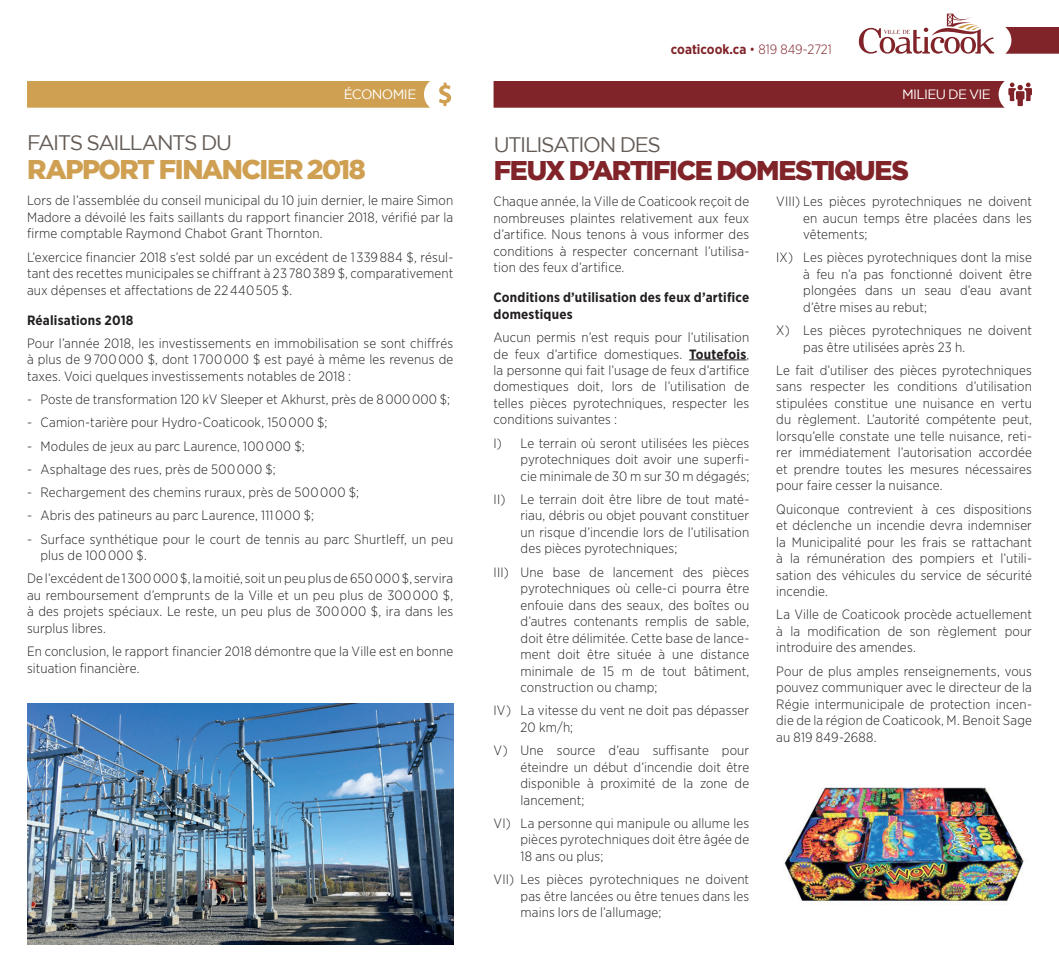
<style>
.page{position:relative;width:1059px;height:972px;background:#fff}
.page>*{position:absolute;margin:0;border:0;box-sizing:border-box;transform-origin:0 0}
.t1{font:900 27px "Gotham";letter-spacing:-.055em;color:#802429}
.t2{font:900 27px "Gotham";letter-spacing:-.06em;color:#cfa052}
.t3{font:21px "Gotham";letter-spacing:-.07em;color:#655c56}
.t4{font:300 13.5px/16.5px "Gotham Narrow";letter-spacing:.01em;color:#231f20;text-align:justify}
.t5{font:700 13.5px/16.5px "Gotham Narrow";letter-spacing:.015em;color:#231f20}
.t6{font:700 13.5px "Gotham Narrow";color:#802429}
.t7{font:13.5px "Gotham";letter-spacing:-.045em;color:#fff}
.s1{font-weight:300}
.s2{font-weight:700}
</style>
<div class="page">
<svg style="left:858px;top:14px;width:136px;height:40px"></svg>
<svg style="left:1005px;top:27px;width:53px;height:27px"></svg>
<div style="left:27px;top:81px;width:403px;height:27px;background:#cfa052"></div>
<svg style="left:439px;top:83px;width:13px;height:23px"></svg>
<svg style="left:493px;top:81px;width:538px;height:27px;background:#862e33"></svg>
<img style="left:27px;top:703px;width:426px;height:242px">
<hr style="left:689px;top:360px;width:57px;height:1px;background:#231f20">
<img style="left:784px;top:787px;width:240px;height:114px">
<p class="t7" style="left:344px;top:87px;width:74px">ÉCONOMIE</p>
<h2 class="t3" style="left:27px;top:131px;width:206px">FAITS SAILLANTS DU</h2>
<h1 class="t2" style="left:27px;top:154px;width:340px">RAPPORT FINANCIER 2018</h1>
<p class="t4" style="left:27px;top:192px;width:428px">Lors de l’assemblée du conseil municipal du 10 juin dernier, le maire Simon Madore a dévoilé les faits saillants du rapport financier 2018, vérifié par la firme comptable Raymond Chabot Grant Thornton.</p>
<p class="t4" style="left:27px;top:248px;width:428px">L’exercice financier 2018 s’est soldé par un excédent de 1 339 884 $, résul&shy;tant des recettes municipales se chiffrant à 23 780 389 $, comparativement aux dépenses et affectations de 22 440 505 $.</p>
<p class="t5" style="left:27px;top:312px;width:108px">Réalisations 2018</p>
<p class="t4" style="left:27px;top:335px;width:428px">Pour l’année 2018, les investissements en immobilisation se sont chiffrés à plus de 9 700 000 $, dont 1 700 000 $ est payé à même les revenus de taxes. Voici quelques investissements notables de 2018 :</p>
<p class="t4" style="left:27px;top:391px;width:424px">- Poste de transformation 120 kV Sleeper et Akhurst, près de 8 000 000 $;</p>
<p class="t4" style="left:27px;top:414px;width:302px">- Camion-tarière pour Hydro-Coaticook, 150 000 $;</p>
<p class="t4" style="left:27px;top:437px;width:279px">- Modules de jeux au parc Laurence, 100 000 $;</p>
<p class="t4" style="left:27px;top:461px;width:250px">- Asphaltage des rues, près de 500 000 $;</p>
<p class="t4" style="left:27px;top:484px;width:333px">- Rechargement des chemins ruraux, près de 500 000 $;</p>
<p class="t4" style="left:27px;top:507px;width:288px">- Abris des patineurs au parc Laurence, 111 000 $;</p>
<p class="t4" style="left:40px;top:530px;width:414px;text-indent:-14px">- Surface synthétique pour le court de tennis au parc Shurtleff, un peu plus de 100 000 $.</p>
<p class="t4" style="left:27px;top:570px;width:428px">De l’excédent de 1 300 000 $, la moitié, soit un peu plus de 650 000 $, servira au remboursement d’emprunts de la Ville et un peu plus de 300 000 $, à des projets spéciaux. Le reste, un peu plus de 300 000 $, ira dans les surplus libres.</p>
<p class="t4" style="left:27px;top:643px;width:428px">En conclusion, le rapport financier 2018 démontre que la Ville est en bonne situation financière.</p>
<p class="t6" style="left:671px;top:40px;width:162px">coaticook.ca <span class="s1">• 819 849-2721</span></p>
<p class="t7" style="left:902px;top:87px;width:90px">MILIEU DE VIE</p>
<h2 class="t3" style="left:493px;top:133px;width:169px">UTILISATION DES</h2>
<h1 class="t1" style="left:493px;top:155px;width:416px">FEUX D’ARTIFICE DOMESTIQUES</h1>
<p class="t4" style="left:493px;top:193px;width:257px">Chaque année, la Ville de Coaticook reçoit de nombreuses plaintes relativement aux feux d’artifice. Nous tenons à vous informer des conditions à respecter concernant l’utilisa&shy;tion des feux d’artifice.</p>
<p class="t5" style="left:493px;top:289px;width:257px">Conditions d’utilisation des feux d’artifice domestiques</p>
<p class="t4" style="left:493px;top:329px;width:257px">Aucun permis n’est requis pour l’utilisation de feux d’artifice domestiques. <span class="s2">Toutefois</span>, la personne qui fait l’usage de feux d’artifice domestiques doit, lors de l’utilisation de telles pièces pyrotechniques, respecter les conditions suivantes :</p>
<p class="t4" style="left:520px;top:434px;width:230px;text-indent:-27px">I) Le terrain où seront utilisées les pièces pyrotechniques doit avoir une superfi&shy;cie minimale de 30 m sur 30 m dégagés;</p>
<p class="t4" style="left:520px;top:491px;width:230px;text-indent:-27px">II) Le terrain doit être libre de tout maté&shy;riau, débris ou objet pouvant constituer un risque d’incendie lors de l’utilisation des pièces pyrotechniques;</p>
<p class="t4" style="left:520px;top:563px;width:230px;text-indent:-27px">III) Une base de lancement des pièces pyrotechniques où celle-ci pourra être enfouie dans des seaux, des boîtes ou d’autres contenants remplis de sable, doit être délimitée. Cette base de lance&shy;ment doit être située à une distance minimale de 15 m de tout bâtiment, construction ou champ;</p>
<p class="t4" style="left:520px;top:702px;width:230px;text-indent:-27px">IV) La vitesse du vent ne doit pas dépasser<br>20 km/h;</p>
<p class="t4" style="left:520px;top:742px;width:230px;text-indent:-27px">V) Une source d’eau suffisante pour éteindre un début d’incendie doit être disponible à proximité de la zone de lancement;</p>
<p class="t4" style="left:520px;top:815px;width:230px;text-indent:-27px">VI) La personne qui manipule ou allume les pièces pyrotechniques doit être âgée de 18 ans ou plus;</p>
<p class="t4" style="left:520px;top:871px;width:230px;text-indent:-27px">VII) Les pièces pyrotechniques ne doivent pas être lancées ou être tenues dans les mains lors de l’allumage;</p>
<p class="t4" style="left:803px;top:193px;width:230px;text-indent:-27px">VIII) Les pièces pyrotechniques ne doivent en aucun temps être placées dans les vêtements;</p>
<p class="t4" style="left:803px;top:249px;width:230px;text-indent:-27px">IX) Les pièces pyrotechniques dont la mise à feu n’a pas fonctionné doivent être plongées dans un seau d’eau avant d’être mises au rebut;</p>
<p class="t4" style="left:803px;top:322px;width:230px;text-indent:-27px">X) Les pièces pyrotechniques ne doivent pas être utilisées après 23 h.</p>
<p class="t4" style="left:776px;top:362px;width:257px">Le fait d’utiliser des pièces pyrotechniques sans respecter les conditions d’utilisation stipulées constitue une nuisance en vertu du règlement. L’autorité compétente peut, lorsqu’elle constate une telle nuisance, reti&shy;rer immédiatement l’autorisation accordée et prendre toutes les mesures nécessaires pour faire cesser la nuisance.</p>
<p class="t4" style="left:776px;top:500px;width:257px">Quiconque contrevient à ces dispositions et déclenche un incendie devra indemniser la Municipalité pour les frais se rattachant à la rémunération des pompiers et l’utili&shy;sation des véhicules du service de sécurité incendie.</p>
<p class="t4" style="left:776px;top:606px;width:257px">La Ville de Coaticook procède actuellement à la modification de son règlement pour introduire des amendes.</p>
<p class="t4" style="left:776px;top:662px;width:257px">Pour de plus amples renseignements, vous pouvez communiquer avec le directeur de la Régie intermunicipale de protection incen&shy;die de la région de Coaticook, M. Benoit Sage au 819 849-2688.</p>
</div>
